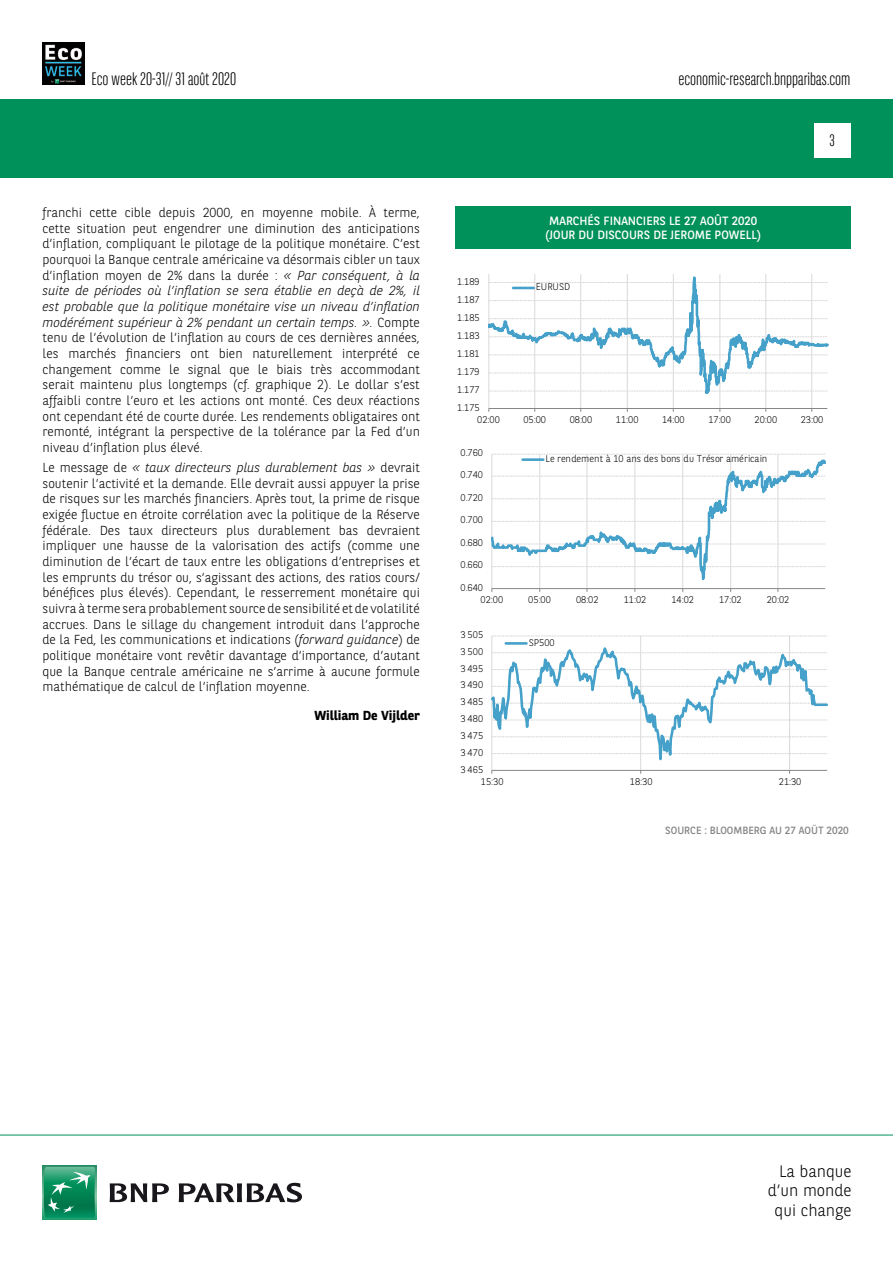
<style>
.page{position:relative;width:893px;height:1263px;background:#fff}
.page>*{position:absolute;margin:0;border:0;box-sizing:border-box;transform-origin:0 0}
.t1{font:300 18px "BNPP Sans Condensed";color:#000}
.t2{font:300 16.5px/19.8px "BNPP Sans";color:#000;text-align:right}
.t3{font:300 16.5px "BNPP Sans Condensed";color:#000}
.t4{font:300 13.05px/15.6px "BNPP Sans";color:#000;text-align:justify}
.t5{font:700 13.05px "BNPP Sans";color:#000}
.t6{font:12px/14.4px "BNPP Sans";color:#fff;text-align:center}
.t7{font:10.5px "BNPP Sans";color:#878787}
.t8{font:300 9.75px "BNPP Sans";letter-spacing:.005em;color:#000}
.s1{font-style:italic}
</style>
<div class="page">
<div style="left:1px;top:99px;width:892px;height:78px;background:#00915b"></div>
<svg style="left:43px;top:1166px;width:53px;height:53px"></svg>
<svg style="left:44px;top:1167px;width:51px;height:51px;background:#26996e"></svg>
<svg style="left:110px;top:1183px;width:59px;height:19px"></svg>
<svg style="left:179px;top:1183px;width:123px;height:19px"></svg>
<hr style="left:0;top:1135px;width:893px;height:1px;background:#00915b">
<div style="left:814px;top:123px;width:36px;height:34px;background:#fff"></div>
<img style="left:43px;top:43px;width:42px;height:42px">
<svg style="left:488px;top:274px;width:340px;height:135px"></svg>
<hr style="left:513px;top:287px;width:21px;height:2px;background:#45a1c9">
<div style="left:455px;top:206px;width:396px;height:42px;background:#00915b"></div>
<svg style="left:491px;top:454px;width:334px;height:138px"></svg>
<hr style="left:523px;top:458px;width:20px;height:3px;background:#45a1c9">
<svg style="left:491px;top:636px;width:336px;height:135px"></svg>
<hr style="left:506px;top:642px;width:20px;height:3px;background:#45a1c9">
<h1 class="t1" style="left:91px;top:67px;width:146px">Eco week 20-31// 31 août 2020</h1>
<p class="t4" style="left:43px;top:204px;width:379px">franchi cette cible depuis 2000, en moyenne mobile. À terme, cette situation peut engendrer une diminution des anticipations d’inflation, compliquant le pilotage de la politique monétaire. C’est pourquoi la Banque centrale américaine va désormais cibler un taux d’inflation moyen de 2% dans la durée : <span class="s1">« Par conséquent, à la suite de périodes où l’inflation se sera établie en deçà de 2%, il est probable que la politique monétaire vise un niveau d’inflation modérément supérieur à 2% pendant un certain temps. ».</span> Compte tenu de l’évolution de l’inflation au cours de ces dernières années, les marchés financiers ont bien naturellement interprété ce changement comme le signal que le biais très accommodant serait maintenu plus longtemps (cf. graphique 2). Le dollar s’est affaibli contre l’euro et les actions ont monté. Ces deux réactions ont cependant été de courte durée. Les rendements obligataires ont remonté, intégrant la perspective de la tolérance par la Fed d’un niveau d’inflation plus élevé.</p>
<p class="t4" style="left:43px;top:459px;width:379px">Le message de <span class="s1">« taux directeurs plus durablement bas »</span> devrait soutenir l’activité et la demande. Elle devrait aussi appuyer la prise de risques sur les marchés financiers. Après tout, la prime de risque exigée fluctue en étroite corrélation avec la politique de la Réserve fédérale. Des taux directeurs plus durablement bas devraient impliquer une hausse de la valorisation des actifs (comme une diminution de l’écart de taux entre les obligations d’entreprises et les emprunts du trésor ou, s’agissant des actions, des ratios cours/ bénéfices plus élevés). Cependant, le resserrement monétaire qui suivra à terme sera probablement source de sensibilité et de volatilité accrues. Dans le sillage du changement introduit dans l’approche de la Fed, les communications et indications (<span class="s1">forward guidance</span>) de politique monétaire vont revêtir davantage d’importance, d’autant que la Banque centrale américaine ne s’arrime à aucune formule mathématique de calcul de l’inflation moyenne.</p>
<p class="t5" style="left:314px;top:706px;width:107px">William De Vijlder</p>
<h1 class="t1" style="left:678px;top:67px;width:174px">economic-research.bnpparibas.com</h1>
<p class="t8" style="left:457px;top:275px;width:24px">1.189</p>
<p class="t8" style="left:457px;top:293px;width:24px">1.187</p>
<p class="t8" style="left:457px;top:311px;width:24px">1.185</p>
<p class="t8" style="left:457px;top:329px;width:24px">1.183</p>
<p class="t8" style="left:457px;top:347px;width:24px">1.181</p>
<p class="t8" style="left:457px;top:365px;width:24px">1.179</p>
<p class="t8" style="left:457px;top:383px;width:24px">1.177</p>
<p class="t8" style="left:457px;top:401px;width:24px">1.175</p>
<p class="t6" style="left:545px;top:213px;width:217px">MARCHÉS FINANCIERS LE 27 AOÛT 2020 (JOUR DU DISCOURS DE JEROME POWELL)</p>
<p class="t8" style="left:536px;top:280px;width:36px">EURUSD</p>
<p class="t3" style="left:829px;top:130px;width:7px">3</p>
<p class="t8" style="left:477px;top:413px;width:24px">02:00</p>
<p class="t8" style="left:523px;top:413px;width:24px">05:00</p>
<p class="t8" style="left:570px;top:413px;width:24px">08:00</p>
<p class="t8" style="left:616px;top:413px;width:24px">11:00</p>
<p class="t8" style="left:662px;top:413px;width:24px">14:00</p>
<p class="t8" style="left:708px;top:413px;width:24px">17:00</p>
<p class="t8" style="left:755px;top:413px;width:24px">20:00</p>
<p class="t8" style="left:801px;top:413px;width:24px">23:00</p>
<p class="t8" style="left:460px;top:446px;width:24px">0.760</p>
<p class="t8" style="left:460px;top:468px;width:24px">0.740</p>
<p class="t8" style="left:460px;top:491px;width:24px">0.720</p>
<p class="t8" style="left:460px;top:513px;width:24px">0.700</p>
<p class="t8" style="left:460px;top:536px;width:24px">0.680</p>
<p class="t8" style="left:460px;top:558px;width:24px">0.660</p>
<p class="t8" style="left:460px;top:581px;width:24px">0.640</p>
<p class="t8" style="left:545px;top:452px;width:223px">Le rendement à 10 ans des bons du Trésor américain</p>
<p class="t8" style="left:481px;top:593px;width:24px">02:00</p>
<p class="t8" style="left:528px;top:593px;width:24px">05:00</p>
<p class="t8" style="left:576px;top:593px;width:24px">08:02</p>
<p class="t8" style="left:624px;top:593px;width:24px">11:02</p>
<p class="t8" style="left:671px;top:593px;width:24px">14:02</p>
<p class="t8" style="left:719px;top:593px;width:24px">17:02</p>
<p class="t8" style="left:767px;top:593px;width:24px">20:02</p>
<p class="t8" style="left:460px;top:628px;width:24px">3 505</p>
<p class="t8" style="left:460px;top:644px;width:24px">3 500</p>
<p class="t8" style="left:460px;top:661px;width:24px">3 495</p>
<p class="t8" style="left:460px;top:678px;width:24px">3 490</p>
<p class="t8" style="left:460px;top:695px;width:24px">3 485</p>
<p class="t8" style="left:460px;top:712px;width:24px">3 480</p>
<p class="t8" style="left:460px;top:729px;width:24px">3 475</p>
<p class="t8" style="left:460px;top:746px;width:24px">3 470</p>
<p class="t8" style="left:460px;top:763px;width:24px">3 465</p>
<p class="t8" style="left:529px;top:636px;width:27px">SP500</p>
<p class="t8" style="left:481px;top:774px;width:24px">15:30</p>
<p class="t8" style="left:630px;top:774px;width:24px">18:30</p>
<p class="t8" style="left:779px;top:774px;width:24px">21:30</p>
<p class="t7" style="left:665px;top:824px;width:185px">SOURCE : BLOOMBERG AU 27 AOÜT 2020</p>
<p class="t2" style="left:768px;top:1160px;width:85px">La banque d’un monde qui change</p>
</div>
